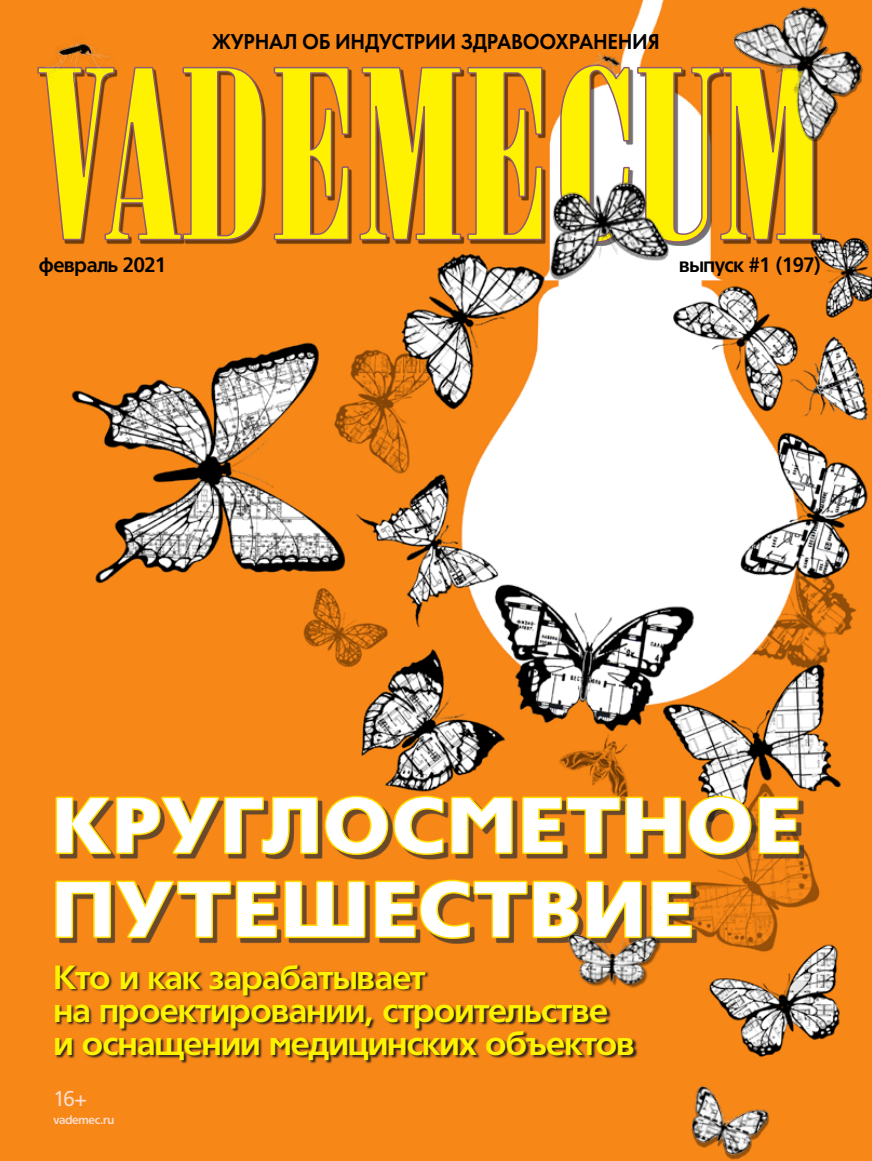
<style>
.page{position:relative;width:872px;height:1161px;background:#fff}
.page>*{position:absolute;margin:0;border:0;box-sizing:border-box;transform-origin:0 0}
.t1{font:76.5px/84px "Tornado Black C";letter-spacing:.045em;color:#fff}
.t2{font:700 33px/33px "Tornado C";letter-spacing:-.02em;color:#fff200}
.t3{font:22.35px "Futura New Demi";letter-spacing:-.01em;color:#000;scale:.95 1}
.t4{font:21px "Tornado C";color:#fdddce}
.t5{font:700 20.4px "Tornado C";letter-spacing:-.02em;color:#000;scale:.95 1}
.t6{font:700 12px "Tornado C";letter-spacing:-.02em;color:#fdddce;scale:.95 1}
</style>
<div class="page">
<img style="left:0;top:0;width:872px;height:1161px">
<svg style="left:56px;top:964px;width:582px;height:100px;background:#c46e18"></svg>
<div style="left:60px;top:800px;width:744px;height:143px;background:#3b3532;opacity:.75"></div>
<svg style="left:54px;top:794px;width:460px;height:63px;background:#bd7f1a"></svg>
<svg style="left:520px;top:794px;width:281px;height:62px;background:#b87e1b"></svg>
<svg style="left:54px;top:879px;width:313px;height:61px;background:#bd801a"></svg>
<svg style="left:373px;top:878px;width:270px;height:62px;background:#bc8019"></svg>
<svg style="left:649px;top:879px;width:44px;height:60px;background:#ae7e18"></svg>
<svg style="left:37px;top:40px;width:785px;height:223px;background:#e9a91a"></svg>
<img style="left:30px;top:19px;width:83px;height:70px">
<img style="left:576px;top:42px;width:54px;height:45px">
<img style="left:680px;top:1081px;width:98px;height:80px">
<img style="left:486px;top:135px;width:221px;height:182px">
<img style="left:707px;top:0;width:165px;height:158px">
<img style="left:560px;top:924px;width:102px;height:78px">
<p class="t3" style="left:212px;top:27px;width:472px">ЖУРНАЛ ОБ ИНДУСТРИИ ЗДРАВООХРАНЕНИЯ</p>
<p class="t5" style="left:39px;top:253px;width:135px">февраль 2021</p>
<p class="t5" style="left:679px;top:253px;width:151px">выпуск #1 (197)</p>
<h1 class="t1" style="left:53px;top:783px;width:749px">КРУГЛОСМЕТНОЕ<br>ПУТЕШЕСТВИЕ</h1>
<p class="t2" style="left:53px;top:961px;width:583px">Кто и как зарабатывает<br>на проектировании, строительстве и оснащении медицинских объектов</p>
<p class="t4" style="left:53px;top:1087px;width:35px">16+</p>
<p class="t6" style="left:53px;top:1113px;width:66px">vademec.ru</p>
</div>
